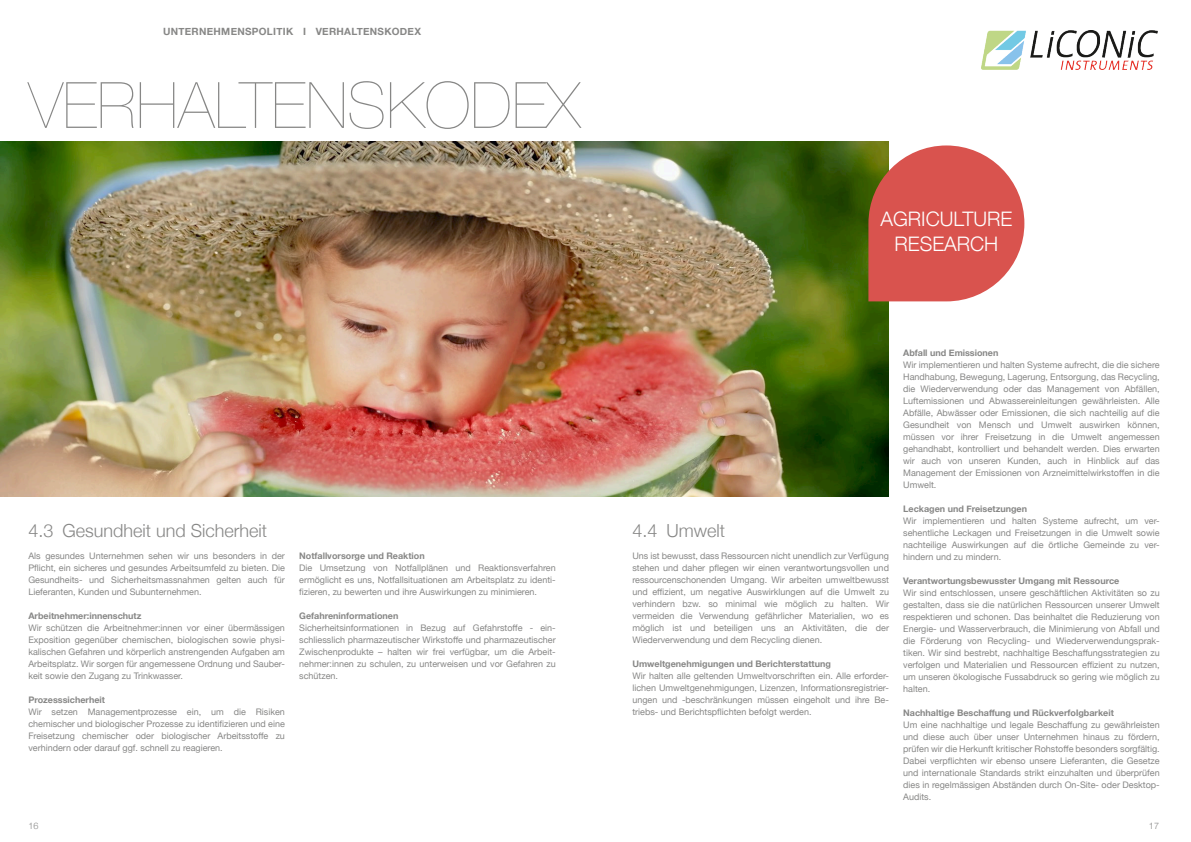
<style>
.page{position:relative;width:1191px;height:842px;background:#fff}
.page>*{position:absolute;margin:0;border:0;box-sizing:border-box;transform-origin:0 0}
.t1{font:200 64px "Helvetica Neue";color:#878786}
.t2{font:300 20px/24.9px "Helvetica Neue";color:#fff;text-align:center}
.t3{font:300 18px "Helvetica Neue";color:#878786}
.t4{font:700 10px "Helvetica Neue";letter-spacing:.03em;color:#878786}
.t5{font:9px/12px "Helvetica Neue";color:#878786;text-align:justify}
.t6{font:700 9px "Helvetica Neue";color:#878786}
.t7{font:300 9px "Helvetica Neue";color:#878786}
</style>
<div class="page">
<img style="left:981px;top:30px;width:176px;height:39px">
<img style="left:0;top:142px;width:889px;height:354px">
<svg style="left:868px;top:145px;width:156px;height:156px;background:#d5675d"></svg>
<p class="t4" style="left:163px;top:26px;width:259px">UNTERNEHMENSPOLITIK I VERHALTENSKODEX</p>
<h1 class="t1" style="left:28px;top:68px;width:553px">VERHALTENSKODEX</h1>
<h2 class="t2" style="left:880px;top:206px;width:133px">AGRICULTURE<br>RESEARCH</h2>
<h3 class="t3" style="left:28px;top:520px;width:240px">4.3 Gesundheit und Sicherheit</h3>
<h3 class="t3" style="left:632px;top:520px;width:94px">4.4 Umwelt</h3>
<p class="t5" style="left:28px;top:550px;width:258px">Als gesundes Unternehmen sehen wir uns besonders in der Pflicht, ein sicheres und gesundes Arbeitsumfeld zu bieten. Die Gesundheits- und Sicherheitsmassnahmen gelten auch für Lieferanten, Kunden und Subunternehmen.</p>
<p class="t6" style="left:28px;top:610px;width:114px">Arbeitnehmer:innenschutz</p>
<p class="t5" style="left:28px;top:622px;width:258px">Wir schützen die Arbeitnehmer:innen vor einer übermässigen Exposition gegenüber chemischen, biologischen sowie physi&shy;kalischen Gefahren und körperlich anstrengenden Aufgaben am Arbeitsplatz. Wir sorgen für angemessene Ordnung und Sauber&shy;keit sowie den Zugang zu Trinkwasser.</p>
<p class="t6" style="left:28px;top:694px;width:78px">Prozesssicherheit</p>
<p class="t5" style="left:28px;top:706px;width:258px">Wir setzen Managementprozesse ein, um die Risiken chemischer und biologischer Prozesse zu identifizieren und eine Freisetzung chemischer oder biologischer Arbeitsstoffe zu verhindern oder darauf ggf. schnell zu reagieren.</p>
<p class="t6" style="left:299px;top:550px;width:127px">Notfallvorsorge und Reaktion</p>
<p class="t5" style="left:299px;top:562px;width:258px">Die Umsetzung von Notfallplänen und Reaktionsverfahren ermöglicht es uns, Notfallsituationen am Arbeitsplatz zu identi&shy;fizieren, zu bewerten und ihre Auswirkungen zu minimieren.</p>
<p class="t6" style="left:299px;top:610px;width:101px">Gefahreninformationen</p>
<p class="t5" style="left:299px;top:622px;width:258px">Sicherheitsinformationen in Bezug auf Gefahrstoffe - ein&shy;schliesslich pharmazeutischer Wirkstoffe und pharmazeutischer Zwischenprodukte – halten wir frei verfügbar, um die Arbeit&shy;nehmer:innen zu schulen, zu unterweisen und vor Gefahren zu schützen.</p>
<p class="t5" style="left:632px;top:550px;width:258px">Uns ist bewusst, dass Ressourcen nicht unendlich zur Verfügung stehen und daher pflegen wir einen verantwortungsvollen und ressourcenschonenden Umgang. Wir arbeiten umweltbewusst und effizient, um negative Auswirklungen auf die Umwelt zu verhindern bzw. so minimal wie möglich zu halten. Wir vermeiden die Verwendung gefährlicher Materialien, wo es möglich ist und beteiligen uns an Aktivitäten, die der Wiederverwendung und dem Recycling dienen.</p>
<p class="t6" style="left:632px;top:658px;width:200px">Umweltgenehmigungen und Berichterstattung</p>
<p class="t5" style="left:632px;top:670px;width:258px">Wir halten alle geltenden Umweltvorschriften ein. Alle erforder&shy;lichen Umweltgenehmigungen, Lizenzen, Informationsregistrier&shy;ungen und -beschränkungen müssen eingeholt und ihre Be&shy;triebs- und Berichtspflichten befolgt werden.</p>
<p class="t6" style="left:903px;top:347px;width:97px">Abfall und Emissionen</p>
<p class="t5" style="left:903px;top:358px;width:258px">Wir implementieren und halten Systeme aufrecht, die die sichere Handhabung, Bewegung, Lagerung, Entsorgung, das Recycling, die Wiederverwendung oder das Management von Abfällen, Luftemissionen und Abwassereinleitungen gewährleisten. Alle Abfälle, Abwässer oder Emissionen, die sich nachteilig auf die Gesundheit von Mensch und Umwelt auswirken können, müssen vor ihrer Freisetzung in die Umwelt angemessen gehandhabt, kontrolliert und behandelt werden. Dies erwarten wir auch von unseren Kunden, auch in Hinblick auf das Management der Emissionen von Arzneimittelwirkstoffen in die Umwelt.</p>
<p class="t6" style="left:903px;top:503px;width:125px">Leckagen und Freisetzungen</p>
<p class="t5" style="left:903px;top:514px;width:258px">Wir implementieren und halten Systeme aufrecht, um ver&shy;sehentliche Leckagen und Freisetzungen in die Umwelt sowie nachteilige Auswirkungen auf die örtliche Gemeinde zu ver&shy;hindern und zu mindern.</p>
<p class="t6" style="left:903px;top:575px;width:218px">Verantwortungsbewusster Umgang mit Ressource</p>
<p class="t5" style="left:903px;top:586px;width:258px">Wir sind entschlossen, unsere geschäftlichen Aktivitäten so zu gestalten, dass sie die natürlichen Ressourcen unserer Umwelt respektieren und schonen. Das beinhaltet die Reduzierung von Energie- und Wasserverbrauch, die Minimierung von Abfall und die Förderung von Recycling- und Wiederverwendungsprak&shy;tiken. Wir sind bestrebt, nachhaltige Beschaffungsstrategien zu verfolgen und Materialien und Ressourcen effizient zu nutzen, um unseren ökologische Fussabdruck so gering wie möglich zu halten.</p>
<p class="t6" style="left:903px;top:707px;width:212px">Nachhaltige Beschaffung und Rückverfolgbarkeit</p>
<p class="t5" style="left:903px;top:718px;width:258px">Um eine nachhaltige und legale Beschaffung zu gewährleisten und diese auch über unser Unternehmen hinaus zu fördern, prüfen wir die Herkunft kritischer Rohstoffe besonders sorgfältig.<br>Dabei verpflichten wir ebenso unsere Lieferanten, die Gesetze und internationale Standards strikt einzuhalten und überprüfen dies in regelmässigen Abständen durch On-Site- oder Desktop-Audits.</p>
<p class="t7" style="left:28px;top:820px;width:12px">16</p>
<p class="t7" style="left:1148px;top:820px;width:12px">17</p>
</div>
